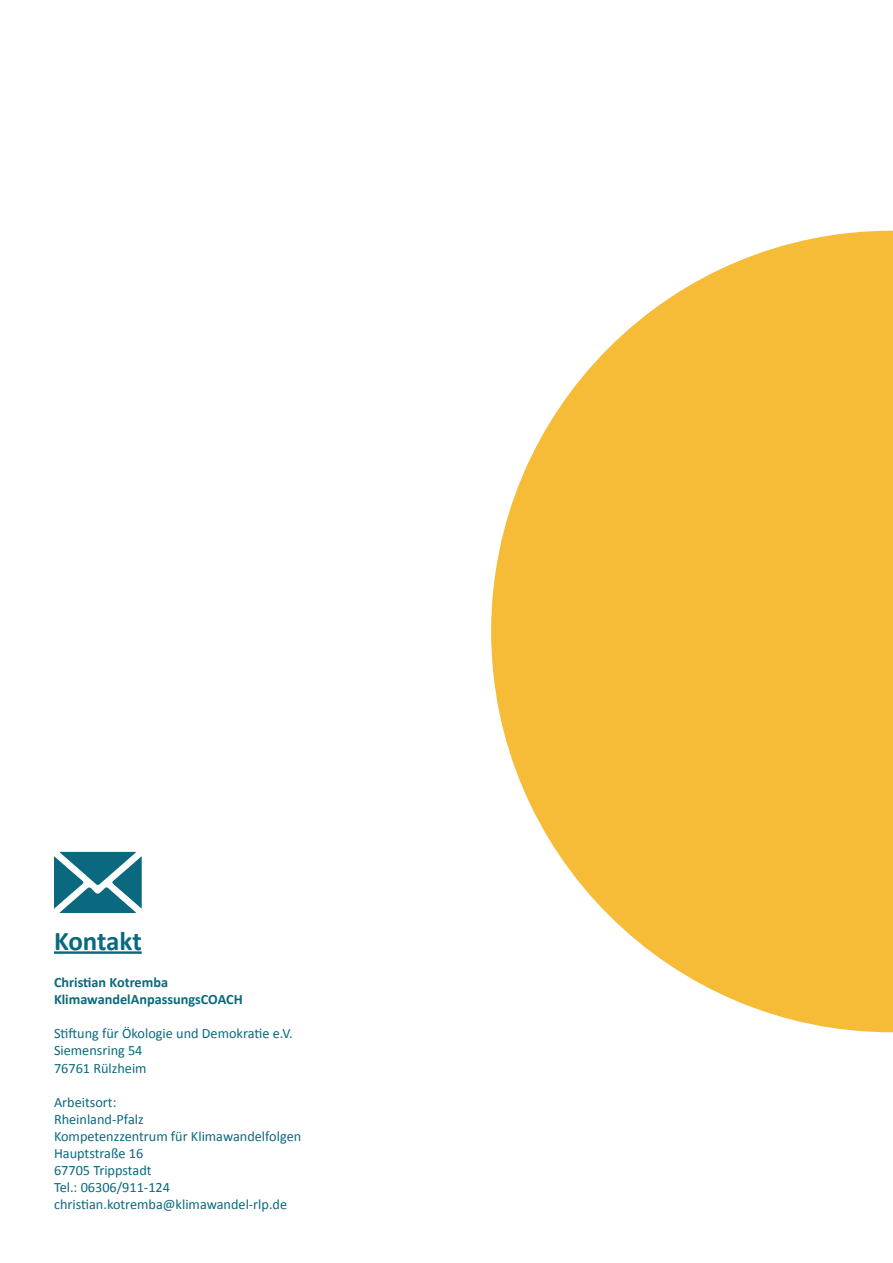
<style>
.page{position:relative;width:893px;height:1263px;background:#fff}
.page>*{position:absolute;margin:0;border:0;box-sizing:border-box;transform-origin:0 0}
.t1{font:700 27px "Calibri";letter-spacing:-.01em;color:#0a697e}
.t2{font:14.25px "Calibri";color:#0a697e}
.t3{font:700 14.25px "Calibri";color:#0a697e}
</style>
<div class="page">
<svg style="left:491px;top:231px;width:402px;height:801px;fill:#f6bb37"></svg>
<hr style="left:54px;top:951px;width:88px;height:3px;background:#0a697e">
<svg style="left:54px;top:852px;width:88px;height:61px"></svg>
<p class="t1" style="left:54px;top:924px;width:89px">Kontakt</p>
<p class="t3" style="left:54px;top:973px;width:116px">Christian Kotremba</p>
<p class="t3" style="left:54px;top:990px;width:190px">KlimawandelAnpassungsCOACH</p>
<p class="t2" style="left:54px;top:1024px;width:240px">Stiftung für Ökologie und Demokratie e.V.</p>
<p class="t2" style="left:54px;top:1042px;width:90px">Siemensring 54</p>
<p class="t2" style="left:54px;top:1059px;width:94px">76761 Rülzheim</p>
<p class="t2" style="left:54px;top:1093px;width:64px">Arbeitsort:</p>
<p class="t2" style="left:54px;top:1110px;width:91px">Rheinland-Pfalz</p>
<p class="t2" style="left:54px;top:1127px;width:249px">Kompetenzzentrum für Klimawandelfolgen</p>
<p class="t2" style="left:54px;top:1144px;width:91px">Hauptstraße 16</p>
<p class="t2" style="left:54px;top:1161px;width:99px">67705 Trippstadt</p>
<p class="t2" style="left:54px;top:1178px;width:118px">Tel.: 06306/911-124</p>
<p class="t2" style="left:54px;top:1195px;width:235px">christian.kotremba@klimawandel-rlp.de</p>
</div>
